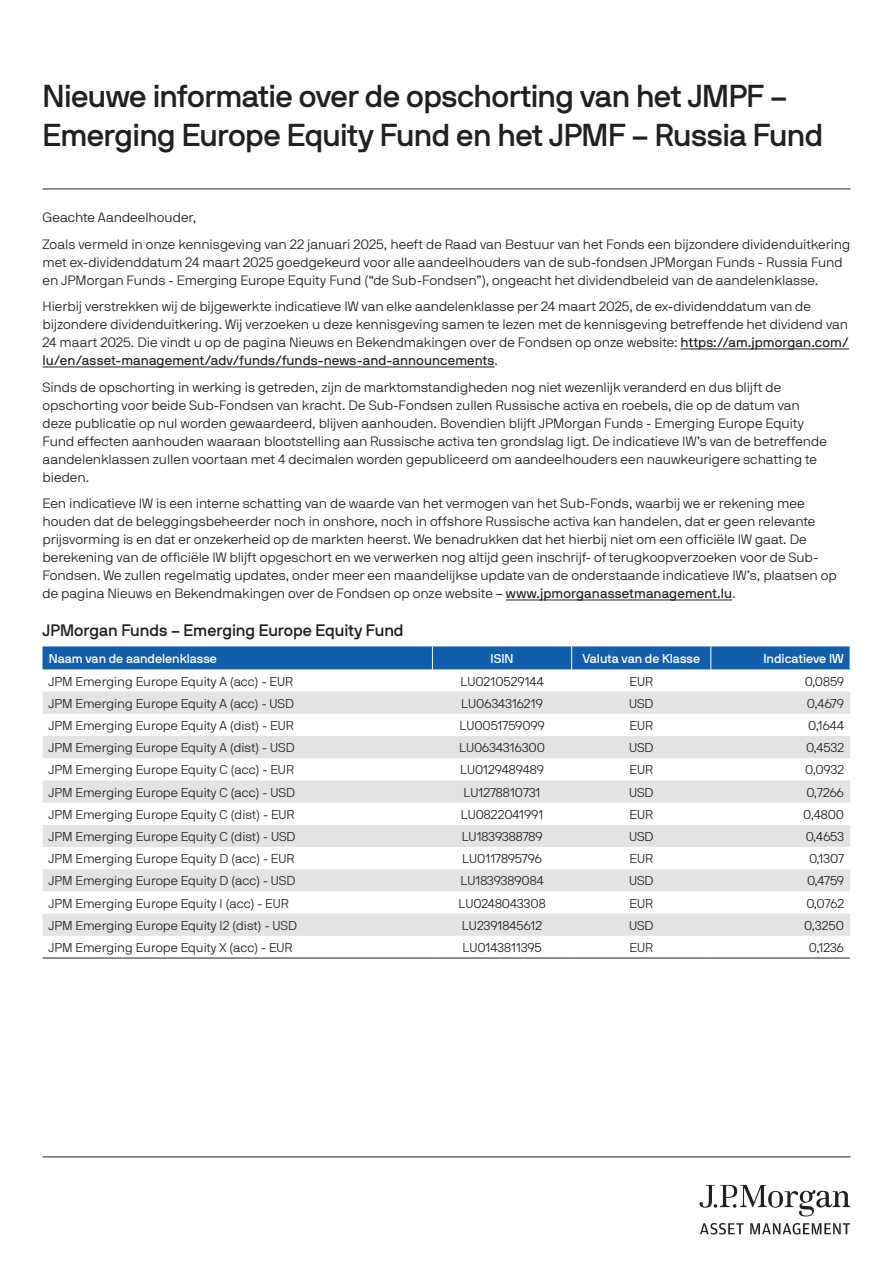
<style>
.page{position:relative;width:893px;height:1263px;background:#fff}
.page>*{position:absolute;margin:0;border:0;box-sizing:border-box;transform-origin:0 0}
.Document_Title_-_Medium_-_24_26{font:31.5px/39px "JPMAM Pro Med";letter-spacing:-.02em;color:#231f20}
.Subhead_-_12_14{font:16.5px "JPMAM Pro Med";color:#231f20}
.Body_Light_-_10_13{font:13.5px/18px "JPMAM Pro Lig";color:#231f20}
.Document_Date_-_Light_-_10_13{font:12.75px "JPMAM Pro Lig";color:#231f20}
.Document_Date_-_Light_-_10_13-2{font:12.75px "JPMAM Pro Med";color:#fff}
.s1{font-family:"JPMAM Pro Reg"}
</style>
<div class="page">
<svg style="left:699px;top:1185px;width:151px;height:31px"></svg>
<svg style="left:700px;top:1223px;width:44px;height:11px"></svg>
<svg style="left:750px;top:1223px;width:100px;height:11px"></svg>
<hr style="left:43px;top:1157px;width:807px;height:1px;background:#231f20">
<hr style="left:43px;top:189px;width:807px;height:1px;background:#231f20">
<hr style="left:681px;top:349px;width:168px;height:1px;background:#231f20">
<hr style="left:43px;top:367px;width:452px;height:1px;background:#231f20">
<hr style="left:506px;top:600px;width:226px;height:1px;background:#231f20">
<svg style="left:43px;top:692px;width:807px;height:244px;fill:#e2e4e4"></svg>
<div style="left:43px;top:646px;width:807px;height:23px;background:#115eac"></div>
<hr style="left:43px;top:958px;width:389px;height:1px;background:#231f20">
<hr style="left:432px;top:958px;width:140px;height:1px;background:#231f20">
<hr style="left:572px;top:958px;width:139px;height:1px;background:#231f20">
<hr style="left:711px;top:958px;width:139px;height:1px;background:#231f20">
<h1 class="Document_Title_-_Medium_-_24_26" style="left:43px;top:77px;width:782px">Nieuwe informatie over de opschorting van het JMPF –<br>Emerging Europe Equity Fund en het JPMF – Russia Fund</h1>
<p class="Body_Light_-_10_13" style="left:43px;top:208px;width:155px">Geachte Aandeelhouder,</p>
<p class="Body_Light_-_10_13" style="left:43px;top:235px;width:809px">Zoals vermeld in onze kennisgeving van 22 januari 2025, heeft de Raad van Bestuur van het Fonds een bijzondere dividenduitkering met ex-dividenddatum 24 maart 2025 goedgekeurd voor alle aandeelhouders van de sub-fondsen JPMorgan Funds - Russia Fund en JPMorgan Funds - Emerging Europe Equity Fund (“de Sub-Fondsen”), ongeacht het dividendbeleid van de aandelenklasse.</p>
<p class="Body_Light_-_10_13" style="left:43px;top:297px;width:808px">Hierbij verstrekken wij de bijgewerkte indicatieve IW van elke aandelenklasse per 24 maart 2025, de ex-dividenddatum van de bijzondere dividenduitkering. Wij verzoeken u deze kennisgeving samen te lezen met de kennisgeving betreffende het dividend van 24 maart 2025. Die vindt u op de pagina Nieuws en Bekendmakingen over de Fondsen op onze website: <span class="s1">https://am.jpmorgan.com/ lu/en/asset-management/adv/funds/funds-news-and-announcements</span>.</p>
<p class="Body_Light_-_10_13" style="left:43px;top:378px;width:786px">Sinds de opschorting in werking is getreden, zijn de marktomstandigheden nog niet wezenlijk veranderd en dus blijft de opschorting voor beide Sub-Fondsen van kracht. De Sub-Fondsen zullen Russische activa en roebels, die op de datum van deze publicatie op nul worden gewaardeerd, blijven aanhouden. Bovendien blijft JPMorgan Funds - Emerging Europe Equity Fund effecten aanhouden waaraan blootstelling aan Russische activa ten grondslag ligt. De indicatieve IW’s van de betreffende aandelenklassen zullen voortaan met 4 decimalen worden gepubliceerd om aandeelhouders een nauwkeurigere schatting te bieden.</p>
<p class="Body_Light_-_10_13" style="left:43px;top:494px;width:796px">Een indicatieve IW is een interne schatting van de waarde van het vermogen van het Sub-Fonds, waarbij we er rekening mee houden dat de beleggingsbeheerder noch in onshore, noch in offshore Russische activa kan handelen, dat er geen relevante prijsvorming is en dat er onzekerheid op de markten heerst. We benadrukken dat het hierbij niet om een officiële IW gaat. De berekening van de officiële IW blijft opgeschort en we verwerken nog altijd geen inschrijf- of terugkoopverzoeken voor de Sub-Fondsen. We zullen regelmatig updates, onder meer een maandelijkse update van de onderstaande indicatieve IW’s, plaatsen op de pagina Nieuws en Bekendmakingen over de Fondsen op onze website – <span class="s1">www.jpmorganassetmanagement.lu</span>.</p>
<h3 class="Subhead_-_12_14" style="left:43px;top:621px;width:363px">JPMorgan Funds – Emerging Europe Equity Fund</h3>
<p class="Document_Date_-_Light_-_10_13-2" style="left:49px;top:651px;width:170px">Naam van de aandelenklasse</p>
<p class="Document_Date_-_Light_-_10_13-2" style="left:491px;top:651px;width:24px">ISIN</p>
<p class="Document_Date_-_Light_-_10_13-2" style="left:582px;top:651px;width:119px">Valuta van de Klasse</p>
<p class="Document_Date_-_Light_-_10_13-2" style="left:763px;top:651px;width:82px">Indicatieve IW</p>
<p class="Document_Date_-_Light_-_10_13" style="left:49px;top:674px;width:246px">JPM Emerging Europe Equity A (acc) - EUR</p>
<p class="Document_Date_-_Light_-_10_13" style="left:460px;top:674px;width:85px">LU0210529144</p>
<p class="Document_Date_-_Light_-_10_13" style="left:629px;top:674px;width:25px">EUR</p>
<p class="Document_Date_-_Light_-_10_13" style="left:805px;top:674px;width:41px">0,0859</p>
<p class="Document_Date_-_Light_-_10_13" style="left:49px;top:696px;width:247px">JPM Emerging Europe Equity A (acc) - USD</p>
<p class="Document_Date_-_Light_-_10_13" style="left:461px;top:696px;width:83px">LU0634316219</p>
<p class="Document_Date_-_Light_-_10_13" style="left:629px;top:696px;width:26px">USD</p>
<p class="Document_Date_-_Light_-_10_13" style="left:807px;top:696px;width:39px">0,4679</p>
<p class="Document_Date_-_Light_-_10_13" style="left:49px;top:718px;width:247px">JPM Emerging Europe Equity A (dist) - EUR</p>
<p class="Document_Date_-_Light_-_10_13" style="left:459px;top:718px;width:87px">LU0051759099</p>
<p class="Document_Date_-_Light_-_10_13" style="left:629px;top:718px;width:25px">EUR</p>
<p class="Document_Date_-_Light_-_10_13" style="left:808px;top:718px;width:37px">0,1644</p>
<p class="Document_Date_-_Light_-_10_13" style="left:49px;top:740px;width:248px">JPM Emerging Europe Equity A (dist) - USD</p>
<p class="Document_Date_-_Light_-_10_13" style="left:459px;top:740px;width:88px">LU0634316300</p>
<p class="Document_Date_-_Light_-_10_13" style="left:629px;top:740px;width:26px">USD</p>
<p class="Document_Date_-_Light_-_10_13" style="left:806px;top:740px;width:39px">0,4532</p>
<p class="Document_Date_-_Light_-_10_13" style="left:49px;top:762px;width:247px">JPM Emerging Europe Equity C (acc) - EUR</p>
<p class="Document_Date_-_Light_-_10_13" style="left:460px;top:762px;width:85px">LU0129489489</p>
<p class="Document_Date_-_Light_-_10_13" style="left:629px;top:762px;width:25px">EUR</p>
<p class="Document_Date_-_Light_-_10_13" style="left:805px;top:762px;width:40px">0,0932</p>
<p class="Document_Date_-_Light_-_10_13" style="left:49px;top:785px;width:248px">JPM Emerging Europe Equity C (acc) - USD</p>
<p class="Document_Date_-_Light_-_10_13" style="left:464px;top:785px;width:78px">LU1278810731</p>
<p class="Document_Date_-_Light_-_10_13" style="left:629px;top:785px;width:26px">USD</p>
<p class="Document_Date_-_Light_-_10_13" style="left:806px;top:785px;width:39px">0,7266</p>
<p class="Document_Date_-_Light_-_10_13" style="left:49px;top:807px;width:248px">JPM Emerging Europe Equity C (dist) - EUR</p>
<p class="Document_Date_-_Light_-_10_13" style="left:461px;top:807px;width:84px">LU0822041991</p>
<p class="Document_Date_-_Light_-_10_13" style="left:629px;top:807px;width:25px">EUR</p>
<p class="Document_Date_-_Light_-_10_13" style="left:803px;top:807px;width:42px">0,4800</p>
<p class="Document_Date_-_Light_-_10_13" style="left:49px;top:829px;width:248px">JPM Emerging Europe Equity C (dist) - USD</p>
<p class="Document_Date_-_Light_-_10_13" style="left:462px;top:829px;width:82px">LU1839388789</p>
<p class="Document_Date_-_Light_-_10_13" style="left:629px;top:829px;width:26px">USD</p>
<p class="Document_Date_-_Light_-_10_13" style="left:806px;top:829px;width:40px">0,4653</p>
<p class="Document_Date_-_Light_-_10_13" style="left:49px;top:851px;width:247px">JPM Emerging Europe Equity D (acc) - EUR</p>
<p class="Document_Date_-_Light_-_10_13" style="left:462px;top:851px;width:81px">LU0117895796</p>
<p class="Document_Date_-_Light_-_10_13" style="left:629px;top:851px;width:25px">EUR</p>
<p class="Document_Date_-_Light_-_10_13" style="left:809px;top:851px;width:37px">0,1307</p>
<p class="Document_Date_-_Light_-_10_13" style="left:49px;top:873px;width:248px">JPM Emerging Europe Equity D (acc) - USD</p>
<p class="Document_Date_-_Light_-_10_13" style="left:460px;top:873px;width:85px">LU1839389084</p>
<p class="Document_Date_-_Light_-_10_13" style="left:629px;top:873px;width:26px">USD</p>
<p class="Document_Date_-_Light_-_10_13" style="left:807px;top:873px;width:38px">0,4759</p>
<p class="Document_Date_-_Light_-_10_13" style="left:49px;top:896px;width:242px">JPM Emerging Europe Equity I (acc) - EUR</p>
<p class="Document_Date_-_Light_-_10_13" style="left:458px;top:896px;width:89px">LU0248043308</p>
<p class="Document_Date_-_Light_-_10_13" style="left:629px;top:896px;width:25px">EUR</p>
<p class="Document_Date_-_Light_-_10_13" style="left:806px;top:896px;width:39px">0,0762</p>
<p class="Document_Date_-_Light_-_10_13" style="left:49px;top:918px;width:250px">JPM Emerging Europe Equity I2 (dist) - USD</p>
<p class="Document_Date_-_Light_-_10_13" style="left:462px;top:918px;width:82px">LU2391845612</p>
<p class="Document_Date_-_Light_-_10_13" style="left:629px;top:918px;width:26px">USD</p>
<p class="Document_Date_-_Light_-_10_13" style="left:804px;top:918px;width:41px">0,3250</p>
<p class="Document_Date_-_Light_-_10_13" style="left:49px;top:940px;width:246px">JPM Emerging Europe Equity X (acc) - EUR</p>
<p class="Document_Date_-_Light_-_10_13" style="left:462px;top:940px;width:81px">LU0143811395</p>
<p class="Document_Date_-_Light_-_10_13" style="left:629px;top:940px;width:25px">EUR</p>
<p class="Document_Date_-_Light_-_10_13" style="left:809px;top:940px;width:37px">0,1236</p>
</div>
